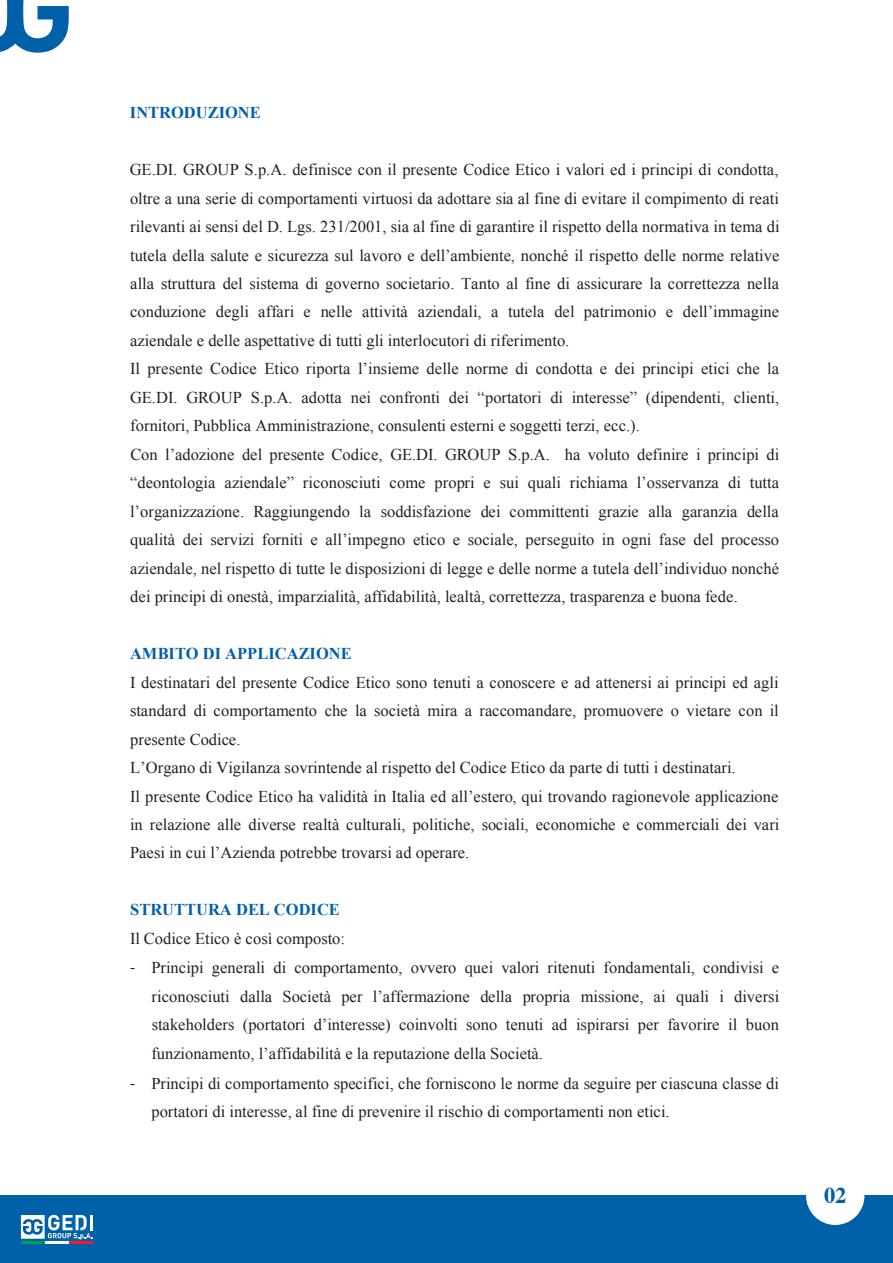
<style>
.page{position:relative;width:893px;height:1263px;background:#fff}
.page>*{position:absolute;margin:0;border:0;box-sizing:border-box;transform-origin:0 0}
.t1{font:700 22.5px "Times";color:#0060aa}
.t2{font:16.5px/28.5px "Times New Roman";color:#231f20}
.t3{font:700 16.5px "Times New Roman";color:#0060aa}
.s1{font-family:"Myriad Pro"}
</style>
<div class="page">
<svg style="left:0;top:0;width:69px;height:53px"></svg>
<div style="left:0;top:1196px;width:893px;height:67px;background:#0060aa"></div>
<hr style="left:21px;top:1241px;width:24px;height:3px;background:#009f4d">
<hr style="left:45px;top:1241px;width:24px;height:3px;background:#fff">
<hr style="left:69px;top:1241px;width:24px;height:3px;background:#ed1d24">
<hr style="left:90px;top:1215px;width:3px;height:15px;background:#fff">
<svg style="left:21px;top:1215px;width:71px;height:25px"></svg>
<div style="left:806px;top:1166px;width:58px;height:59px;background:#fff;border-radius:50%"></div>
<p class="t3" style="left:130px;top:101px;width:132px">INTRODUZIONE</p>
<p class="t2" style="left:130px;top:155px;width:651px">GE.DI. GROUP S.p.A. definisce con il presente Codice Etico i valori ed i principi di condotta, oltre a una serie di comportamenti virtuosi da adottare sia al fine di evitare il compimento di reati rilevanti ai sensi del D. Lgs. 231/2001, sia al fine di garantire il rispetto della normativa in tema di tutela della salute e sicurezza sul lavoro e dell’ambiente, nonché il rispetto delle norme relative alla struttura del sistema di governo societario. Tanto al fine di assicurare la correttezza nella conduzione degli affari e nelle attività aziendali, a tutela del patrimonio e dell’immagine aziendale e delle aspettative di tutti gli interlocutori di riferimento.<br>Il presente Codice Etico riporta l’insieme delle norme di condotta e dei principi etici che la GE.DI. GROUP S.p.A. adotta nei confronti dei “portatori di interesse” (dipendenti, clienti, fornitori, Pubblica Amministrazione, consulenti esterni e soggetti terzi, ecc.).<br>Con l’adozione del presente Codice, GE.DI. GROUP S.p.A. ha voluto definire i principi di “deontologia aziendale” riconosciuti come propri e sui quali richiama l’osservanza di tutta l’organizzazione. Raggiungendo la soddisfazione dei committenti grazie alla garanzia della qualità dei servizi forniti e all’impegno etico e sociale, perseguito in ogni fase del processo aziendale, nel rispetto di tutte le disposizioni di legge e delle norme a tutela dell’individuo nonché dei principi di onestà, imparzialità, affidabilità, lealtà, correttezza, trasparenza e buona fede.</p>
<p class="t3" style="left:130px;top:642px;width:223px">AMBITO DI APPLICAZIONE</p>
<p class="t2" style="left:130px;top:667px;width:651px">I destinatari del presente Codice Etico sono tenuti a conoscere e ad attenersi ai principi ed agli standard di comportamento che la società mira a raccomandare, promuovere o vietare con il presente Codice.<br>L’Organo di Vigilanza sovrintende al rispetto del Codice Etico da parte di tutti i destinatari.<br>Il presente Codice Etico ha validità in Italia ed all’estero, qui trovando ragionevole applicazione in relazione alle diverse realtà culturali, politiche, sociali, economiche e commerciali dei vari Paesi in cui l’Azienda potrebbe trovarsi ad operare.</p>
<p class="t3" style="left:130px;top:898px;width:211px">STRUTTURA DEL CODICE</p>
<p class="t2" style="left:130px;top:924px;width:217px">Il Codice Etico è così composto:</p>
<p class="t2" style="left:151px;top:953px;width:629px;text-align:justify;text-indent:-21px"><span class="s1">-</span> Principi generali di comportamento, ovvero quei valori ritenuti fondamentali, condivisi e riconosciuti dalla Società per l’affermazione della propria missione, ai quali i diversi stakeholders (portatori d’interesse) coinvolti sono tenuti ad ispirarsi per favorire il buon funzionamento, l’affidabilità e la reputazione della Società.</p>
<p class="t2" style="left:151px;top:1068px;width:629px;text-indent:-21px"><span class="s1">-</span> Principi di comportamento specifici, che forniscono le norme da seguire per ciascuna classe di portatori di interesse, al fine di prevenire il rischio di comportamenti non etici.</p>
<h1 class="t1" style="left:824px;top:1174px;width:24px">02</h1>
</div>
